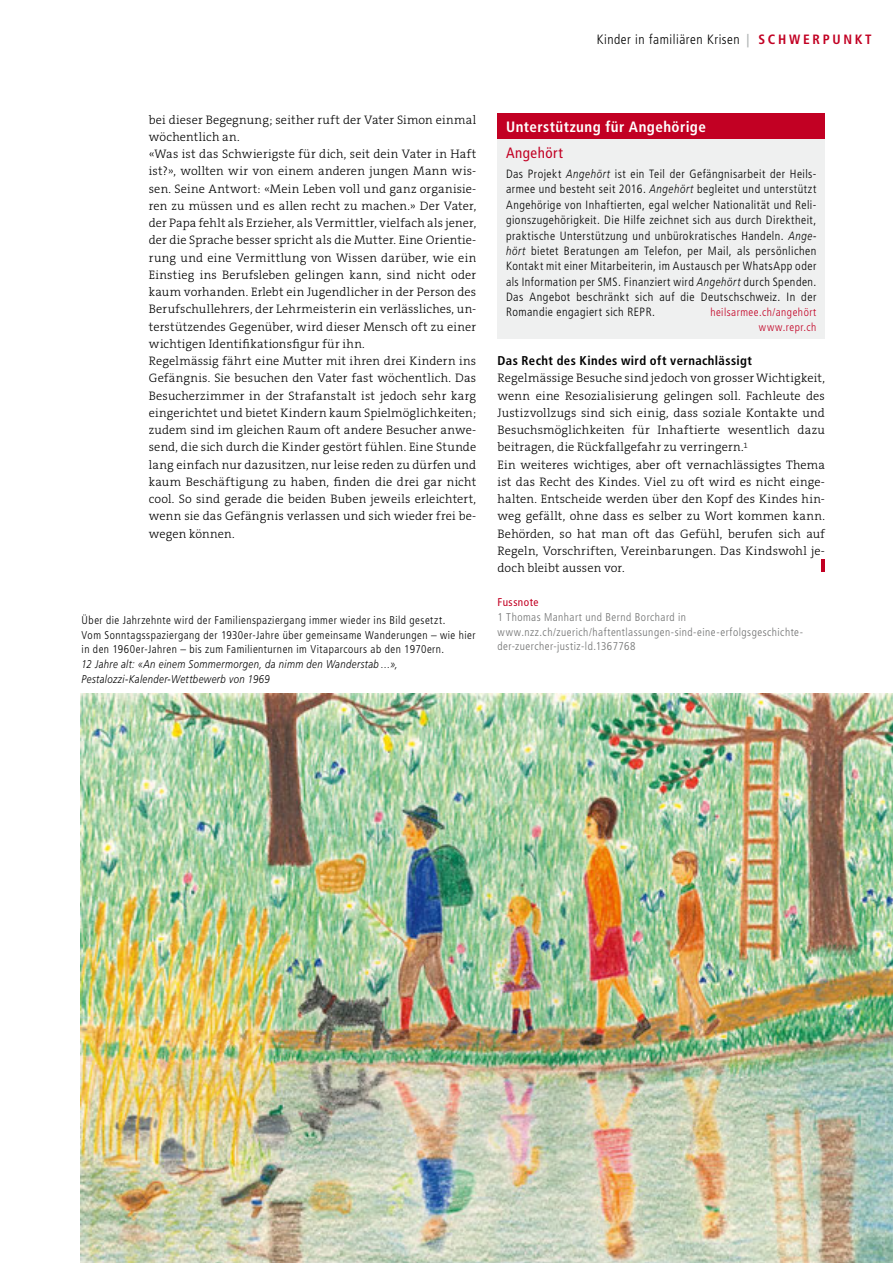
<style>
.page{position:relative;width:893px;height:1263px;background:#fff}
.page>*{position:absolute;margin:0;border:0;box-sizing:border-box;transform-origin:0 0}
.t1{font:700 condensed 15px "Frutiger";letter-spacing:.03em;color:#fff}
.t2{font:condensed 15px "Frutiger";letter-spacing:.03em;color:#c20023}
.t3{font:300 condensed 13.5px "Frutiger";letter-spacing:.04em;color:#000}
.t4{font:700 condensed 12.75px "Frutiger";letter-spacing:.03em;color:#000}
.t5{font:300 12.3px/17.2px "The Serif B W3";letter-spacing:.015em;color:#000}
.t6{font:300 condensed 12px/15.3px "Frutiger";letter-spacing:.04em;color:#000;text-align:justify}
.t7{font:300 condensed 11.25px/14.7px "Frutiger";letter-spacing:.04em;color:#000}
.t8{font:300 condensed 11.25px/14.7px "Frutiger";letter-spacing:.04em;color:#6f7070}
.t9{font:italic 300 11.25px/14.7px "Frutiger";letter-spacing:.04em;color:#000;scale:.85 1}
.t10{font:300 condensed 11.25px/14.7px "Frutiger";letter-spacing:.045em;color:#c20023;text-align:right}
.t11{font:condensed 11.25px "Frutiger";letter-spacing:.045em;color:#c20023}
.s1{font-weight:700;color:#b1b4b4}
.s2{font-weight:700;color:#c20023}
.s3{font-style:italic;font-stretch:normal}
</style>
<div class="page">
<div style="left:497px;top:113px;width:328px;height:225px;background:#eff0f0"></div>
<div style="left:497px;top:113px;width:328px;height:26px;background:#c20023"></div>
<svg style="left:822px;top:559px;width:3px;height:13px"></svg>
<img style="left:81px;top:693px;width:812px;height:570px">
<p class="t3" style="left:597px;top:32px;width:276px">Kinder in familiären Krisen <span class="s1">|</span> <span class="s2">S C H W E R P U N K T</span></p>
<p class="t5" style="left:149px;top:111px;width:329px">bei dieser Begegnung; seither ruft der Vater Simon einmal wöchentlich an.<br>«Was ist das Schwierigste für dich, seit dein Vater in Haft ist?», wollten wir von einem anderen jungen Mann wis&shy;sen. Seine Antwort: «Mein Leben voll und ganz organisie&shy;ren zu müssen und es allen recht zu machen.» Der Vater, der Papa fehlt als Erzieher, als Vermittler, vielfach als jener, der die Sprache besser spricht als die Mutter. Eine Orientie&shy;rung und eine Vermittlung von Wissen darüber, wie ein Einstieg ins Berufsleben gelingen kann, sind nicht oder kaum vorhanden. Erlebt ein Jugendlicher in der Person des Berufschullehrers, der Lehrmeisterin ein verlässliches, un&shy;terstützendes Gegenüber, wird dieser Mensch oft zu einer wichtigen Identifikationsfigur für ihn.<br>Regelmässig fährt eine Mutter mit ihren drei Kindern ins Gefängnis. Sie besuchen den Vater fast wöchentlich. Das Besucherzimmer in der Strafanstalt ist jedoch sehr karg eingerichtet und bietet Kindern kaum Spielmöglichkeiten; zudem sind im gleichen Raum oft andere Besucher anwe&shy;send, die sich durch die Kinder gestört fühlen. Eine Stunde lang einfach nur dazusitzen, nur leise reden zu dürfen und kaum Beschäftigung zu haben, finden die drei gar nicht cool. So sind gerade die beiden Buben jeweils erleichtert, wenn sie das Gefängnis verlassen und sich wieder frei be&shy;wegen können.</p>
<p class="t7" style="left:82px;top:613px;width:395px">Über die Jahrzehnte wird der Familienspaziergang immer wieder ins Bild gesetzt.<br>Vom Sonntagsspaziergang der 1930er-Jahre über gemeinsame Wanderungen – wie hier in den 1960er-Jahren – bis zum Familienturnen im Vitaparcours ab den 1970ern.</p>
<p class="t9" style="left:82px;top:657px;width:374px">12 Jahre alt: «An einem Sommermorgen, da nimm den Wanderstab …»,<br>Pestalozzi-Kalender-Wettbewerb von 1969</p>
<p class="t1" style="left:506px;top:117px;width:201px">Unterstützung für Angehörige</p>
<p class="t2" style="left:506px;top:144px;width:58px">Angehört</p>
<p class="t6" style="left:506px;top:166px;width:312px">Das Projekt <span class="s3">Angehört</span> ist ein Teil der Gefängnisarbeit der Heils&shy;armee und besteht seit 2016. <span class="s3">Angehört</span> begleitet und unterstützt Angehörige von Inhaftierten, egal welcher Nationalität und Reli&shy;gionszugehörigkeit. Die Hilfe zeichnet sich aus durch Direktheit, praktische Unterstützung und unbürokratisches Handeln. <span class="s3">Ange&shy;hört</span> bietet Beratungen am Telefon, per Mail, als persönlichen Kontakt mit einer Mitarbeiterin, im Austausch per WhatsApp oder als Information per SMS. Finanziert wird <span class="s3">Angehört</span> durch Spenden.<br>Das Angebot beschränkt sich auf die Deutschschweiz. In der Romandie engagiert sich REPR.</p>
<p class="t10" style="left:710px;top:305px;width:108px">heilsarmee.ch/angehört www.repr.ch</p>
<p class="t4" style="left:497px;top:353px;width:256px">Das Recht des Kindes wird oft vernachlässigt</p>
<p class="t5" style="left:497px;top:370px;width:329px">Regelmässige Besuche sind jedoch von grosser Wichtigkeit, wenn eine Resozialisierung gelingen soll. Fachleute des Justizvollzugs sind sich einig, dass soziale Kontakte und Besuchsmöglichkeiten für Inhaftierte wesentlich dazu beitragen, die Rückfallgefahr zu verringern.<sup>1<br></sup>Ein weiteres wichtiges, aber oft vernachlässigtes Thema ist das Recht des Kindes. Viel zu oft wird es nicht einge&shy;halten. Entscheide werden über den Kopf des Kindes hin&shy;weg gefällt, ohne dass es selber zu Wort kommen kann.<br>Behörden, so hat man oft das Gefühl, berufen sich auf Regeln, Vorschriften, Vereinbarungen. Das Kindswohl je&shy;doch bleibt aussen vor.</p>
<p class="t11" style="left:497px;top:596px;width:43px">Fussnote</p>
<p class="t8" style="left:497px;top:610px;width:306px">1 Thomas Manhart und Bernd Borchard in www.nzz.ch/zuerich/haftentlassungen-sind-eine-erfolgsgeschichte&shy;der-zuercher-justiz-ld.1367768</p>
</div>
